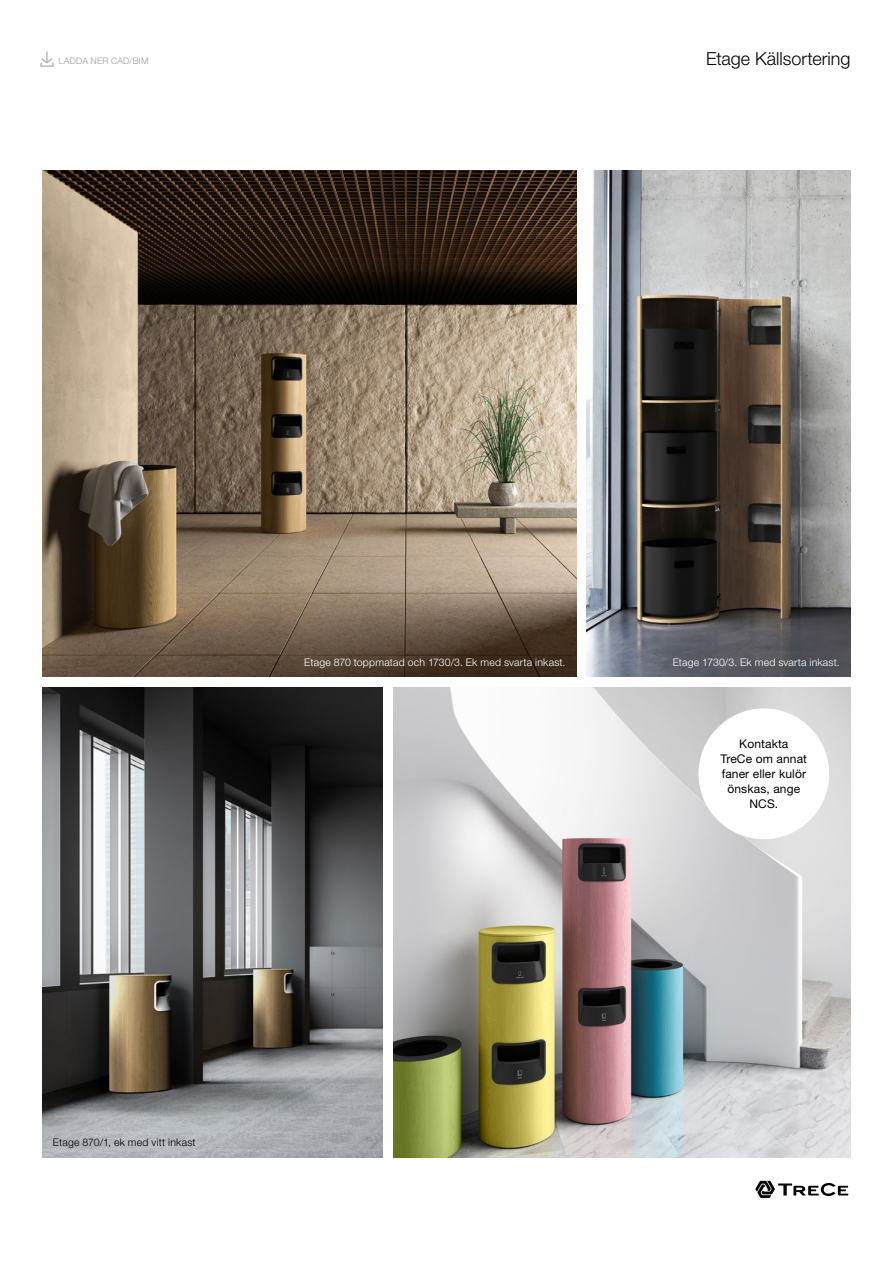
<style>
.page{position:relative;width:893px;height:1263px;background:#fff}
.page>*{position:absolute;margin:0;border:0;box-sizing:border-box;transform-origin:0 0}
.t1{font:300 18px "Helvetica Neue LT Std";letter-spacing:-.005em;color:#000}
.t2{font:12px/15px "Helvetica Neue LT Std";letter-spacing:.01em;color:#000;text-align:center}
.t3{font:300 10.5px "Helvetica Neue LT Std";letter-spacing:.015em;color:#fff}
.t4{font:300 10.5px "Helvetica Neue LT Std";letter-spacing:.02em;color:#000}
.t5{font:300 9px "Helvetica Neue LT Std";letter-spacing:.025em;color:#9d9d9c}
</style>
<div class="page">
<svg style="left:755px;top:1181px;width:93px;height:17px"></svg>
<img style="left:393px;top:687px;width:457px;height:470px">
<img style="left:43px;top:170px;width:533px;height:506px">
<img style="left:587px;top:170px;width:263px;height:506px">
<img style="left:43px;top:687px;width:340px;height:470px">
<div style="left:698px;top:708px;width:131px;height:131px;background:#fff;border-radius:50%"></div>
<svg style="left:40px;top:51px;width:14px;height:16px"></svg>
<p class="t5" style="left:59px;top:55px;width:92px">LADDA NER CAD/BIM</p>
<h1 class="t1" style="left:706px;top:47px;width:146px">Etage Källsortering</h1>
<p class="t3" style="left:304px;top:656px;width:263px">Etage 870 toppmatad och 1730/3. Ek med svarta inkast.</p>
<p class="t3" style="left:673px;top:656px;width:169px">Etage 1730/3. Ek med svarta inkast.</p>
<p class="t4" style="left:53px;top:1136px;width:144px">Etage 870/1, ek med vitt inkast</p>
<p class="t2" style="left:721px;top:736px;width:88px">Kontakta<br>TreCe om annat faner eller kulör önskas, ange<br>NCS.</p>
</div>
